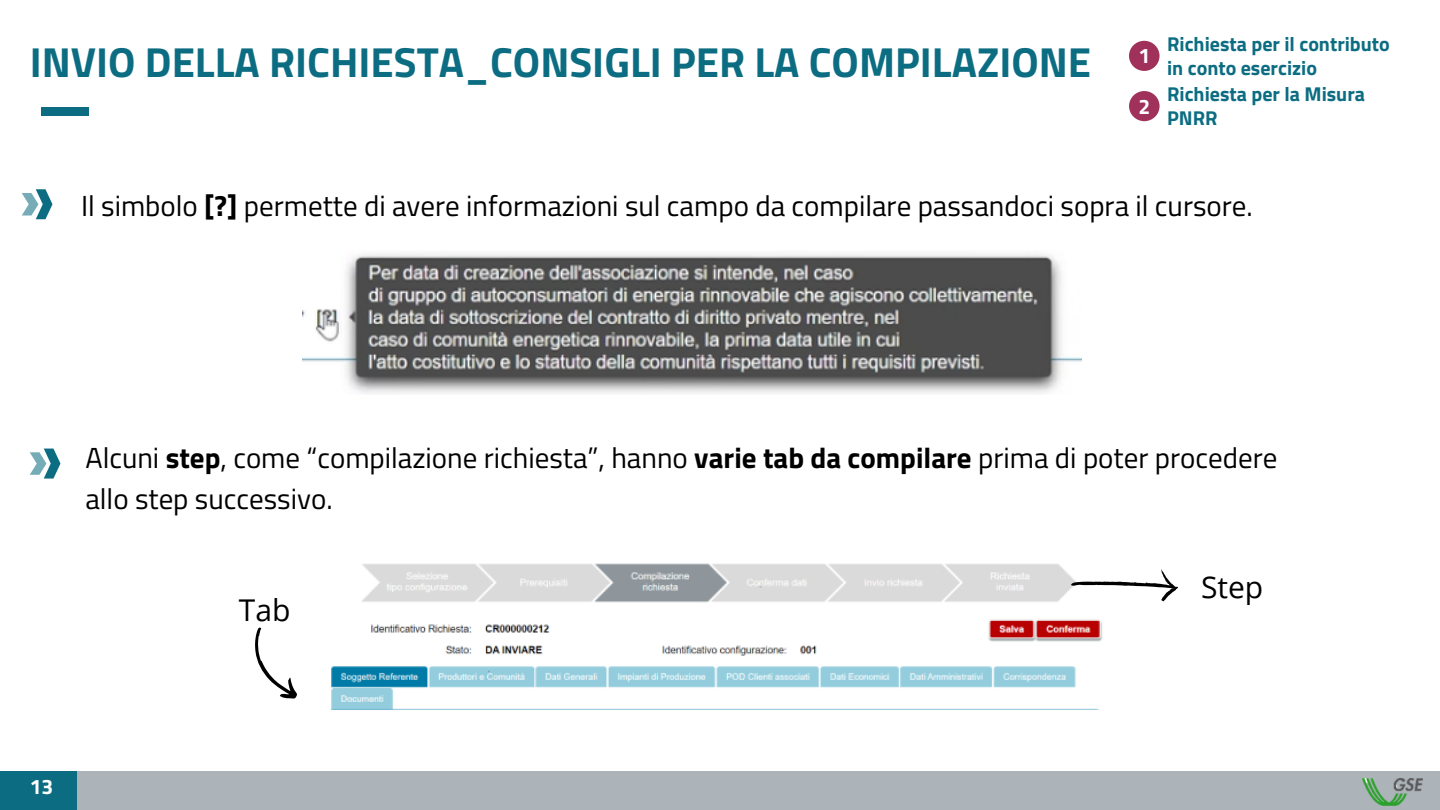
<style>
.page{position:relative;width:1440px;height:810px;background:#fff}
.page>*{position:absolute;margin:0;border:0;box-sizing:border-box;transform-origin:0 0}
.t1{font:700 42px "Titillium Web";color:#0c6d82}
.t2{font:30px "Open Sans";color:#000}
.t3{font:29px/40.5px "Titillium Web";color:#000}
.t4{font:700 21.1px "Titillium Web";color:#fff}
.t5{font:700 21px "Titillium Web";color:#fff}
.t6{font:700 20px/24px "Titillium Web";color:#0c6d82}
.s1{font-weight:700}
</style>
<div class="page">
<div style="left:0;top:772px;width:1440px;height:38px;background:#acb3b9"></div>
<div style="left:0;top:772px;width:76px;height:38px;background:#0c6d82"></div>
<div style="left:42px;top:107px;width:47px;height:9px;background:#0c6d82"></div>
<img style="left:1363px;top:779px;width:59px;height:27px">
<img style="left:303px;top:253px;width:779px;height:140px">
<img style="left:331px;top:563px;width:771px;height:146px">
<svg style="left:255px;top:627px;width:42px;height:72px"></svg>
<svg style="left:1071px;top:569px;width:107px;height:32px"></svg>
<svg style="left:1129px;top:40px;width:31px;height:31px"></svg>
<svg style="left:1129px;top:91px;width:31px;height:31px"></svg>
<svg style="left:22px;top:189px;width:30px;height:30px"></svg>
<svg style="left:30px;top:449px;width:30px;height:30px"></svg>
<p class="t1" style="left:30px;top:29px;width:1063px">INVIO DELLA RICHIESTA_CONSIGLI PER LA COMPILAZIONE</p>
<h2 class="t4" style="left:1138px;top:40px;width:13px">1</h2>
<p class="t4" style="left:1138px;top:90px;width:13px">2</p>
<p class="t6" style="left:1167px;top:31px;width:224px">Richiesta per il contributo in conto esercizio</p>
<h2 class="t6" style="left:1167px;top:81px;width:199px">Richiesta per la Misura<br>PNRR</h2>
<p class="t3" style="left:81px;top:185px;width:1173px">Il simbolo <span class="s1">[?]</span> permette di avere informazioni sul campo da compilare passandoci sopra il cursore.</p>
<p class="t3" style="left:85px;top:437px;width:1193px">Alcuni <span class="s1">step</span>, come “compilazione richiesta”, hanno <span class="s1">varie tab da compilare</span> prima di poter procedere allo step successivo.</p>
<p class="t5" style="left:30px;top:770px;width:25px">13</p>
<p class="t2" style="left:239px;top:589px;width:53px">Tab</p>
<h2 class="t2" style="left:1201px;top:566px;width:64px">Step</h2>
</div>
